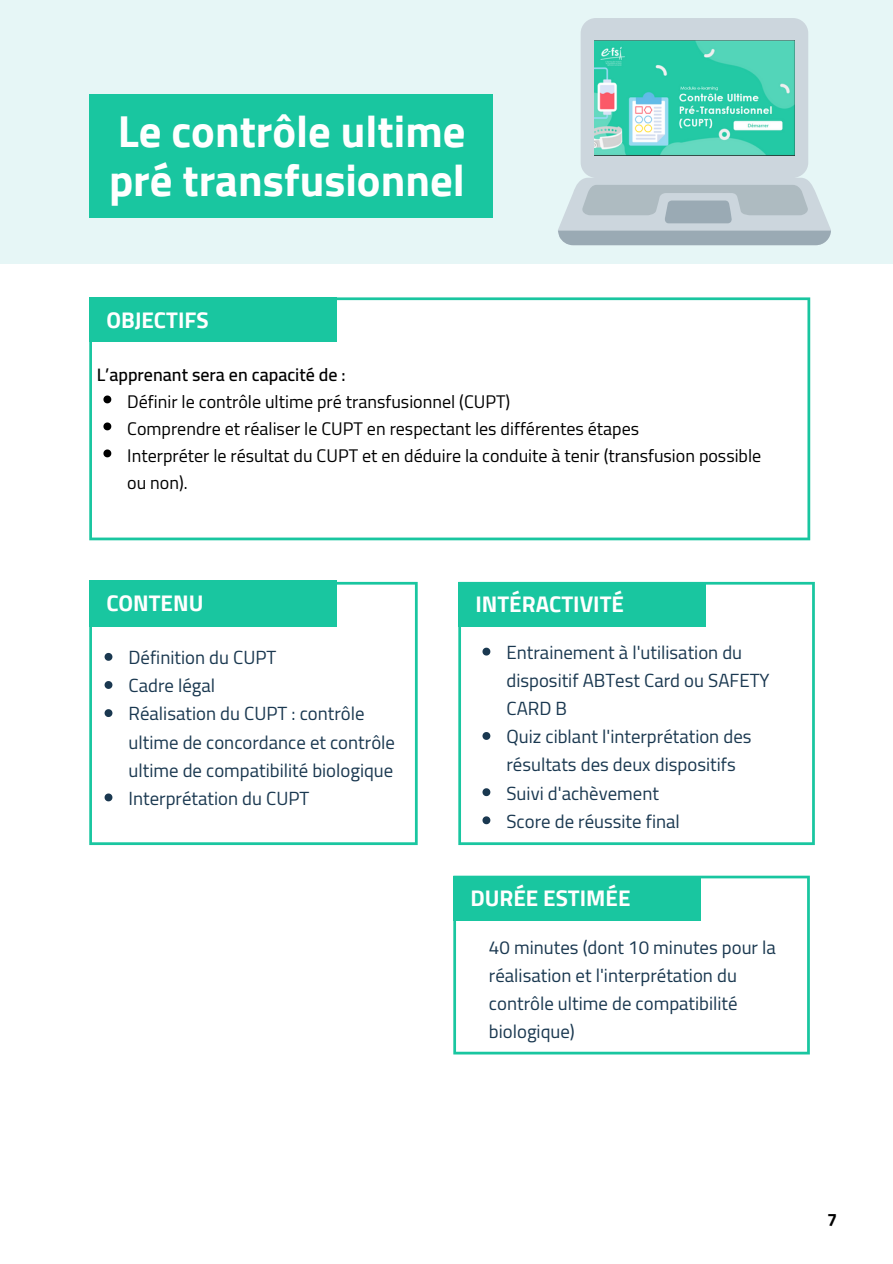
<style>
.page{position:relative;width:893px;height:1264px;background:#fff}
.page>*{position:absolute;margin:0;border:0;box-sizing:border-box;transform-origin:0 0}
.t1{font:700 44.55px/48.3px "Cairo";color:#fff}
.t2{font:700 22.5px "Cairo";color:#fff}
.t3{font:18.75px/28px "Cairo";color:#1a3850}
.t4{font:18px/27px "Cairo";color:#000}
.t5{font:600 18px "Cairo";color:#000}
.t6{font:700 18px "Cairo";color:#000}
</style>
<div class="page">
<div style="left:0;top:0;width:892px;height:264px;background:#e6f6f6"></div>
<svg style="left:89px;top:297px;width:721px;height:243px"></svg>
<svg style="left:89px;top:582px;width:328px;height:263px"></svg>
<svg style="left:458px;top:582px;width:356px;height:263px"></svg>
<div style="left:89px;top:297px;width:248px;height:45px;background:#19c6a0"></div>
<div style="left:89px;top:580px;width:248px;height:47px;background:#19c6a0"></div>
<div style="left:458px;top:582px;width:247px;height:45px;background:#19c6a0"></div>
<div style="left:89px;top:94px;width:404px;height:124px;background:#19c6a0"></div>
<svg style="left:558px;top:18px;width:273px;height:217px;fill:#ccd6dd"></svg>
<div style="left:558px;top:231px;width:272px;height:14px;background:#9aaab4"></div>
<div style="left:595px;top:33px;width:198px;height:129px;background:#ccd6dd;border-radius:8px"></div>
<svg style="left:581px;top:185px;width:228px;height:38px;background:#b3bfc6"></svg>
<img style="left:594px;top:41px;width:200px;height:115px">
<svg style="left:105px;top:653px;width:7px;height:7px"></svg>
<svg style="left:105px;top:681px;width:7px;height:8px"></svg>
<svg style="left:105px;top:709px;width:7px;height:8px"></svg>
<svg style="left:105px;top:793px;width:7px;height:8px"></svg>
<svg style="left:482px;top:647px;width:8px;height:8px"></svg>
<svg style="left:482px;top:732px;width:8px;height:8px"></svg>
<svg style="left:482px;top:788px;width:8px;height:8px"></svg>
<svg style="left:482px;top:816px;width:8px;height:8px"></svg>
<svg style="left:103px;top:395px;width:8px;height:8px"></svg>
<svg style="left:103px;top:422px;width:8px;height:8px"></svg>
<svg style="left:103px;top:449px;width:8px;height:8px"></svg>
<svg style="left:453px;top:875px;width:356px;height:179px"></svg>
<h1 class="t1" style="left:109px;top:108px;width:358px">Le contrôle ultime pré transfusionnel</h1>
<p class="t2" style="left:106px;top:306px;width:104px">OBJECTIFS</p>
<p class="t5" style="left:97px;top:364px;width:250px">L’apprenant sera en capacité de :</p>
<p class="t4" style="left:127px;top:388px;width:635px">Définir le contrôle ultime pré transfusionnel (CUPT)<br>Comprendre et réaliser le CUPT en respectant les différentes étapes<br>Interpréter le résultat du CUPT et en déduire la conduite à tenir (transfusion possible ou non).</p>
<p class="t2" style="left:106px;top:590px;width:99px">CONTENU</p>
<p class="t2" style="left:475px;top:591px;width:150px">INTÉRACTIVITÉ</p>
<p class="t3" style="left:128px;top:643px;width:268px">Définition du CUPT<br>Cadre légal<br>Réalisation du CUPT : contrôle ultime de concordance et contrôle ultime de compatibilité biologique<br>Interprétation du CUPT</p>
<p class="t3" style="left:506px;top:638px;width:265px">Entrainement à l'utilisation du dispositif ABTest Card ou SAFETY<br>CARD B<br>Quiz ciblant l'interprétation des résultats des deux dispositifs<br>Suivi d'achèvement<br>Score de réussite final</p>
<p class="t2" style="left:470px;top:884px;width:161px">DURÉE ESTIMÉE</p>
<p class="t3" style="left:489px;top:933px;width:288px">40 minutes (dont 10 minutes pour la réalisation et l'interprétation du contrôle ultime de compatibilité biologique)</p>
<p class="t6" style="left:827px;top:1209px;width:12px">7</p>
</div>
